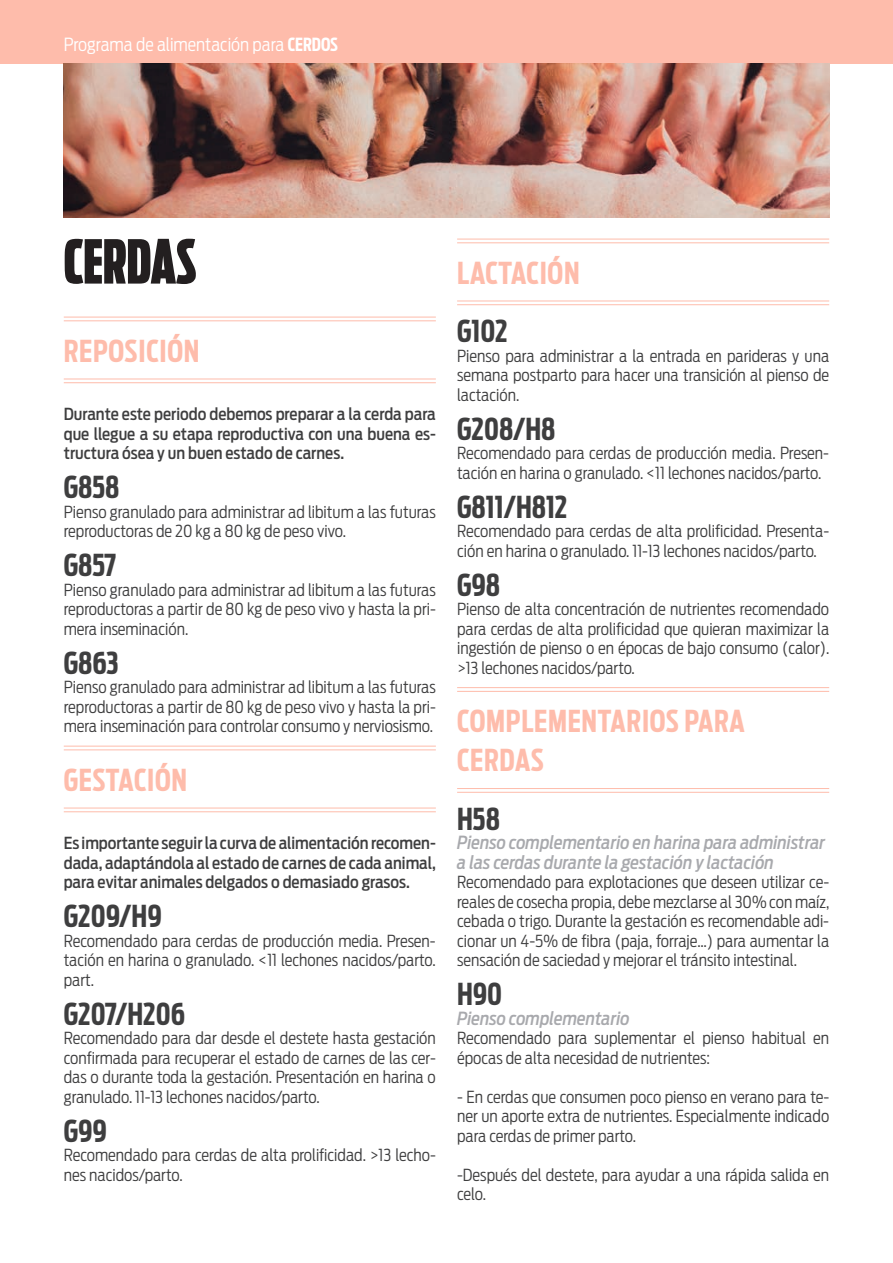
<style>
.page{position:relative;width:893px;height:1263px;background:#fff}
.page>*{position:absolute;margin:0;border:0;box-sizing:border-box;transform-origin:0 0}
.t1{font:900 60px "Ford Antenna Comp";color:#231f20}
.t2{font:700 30px "Ford Antenna Extra Cond";color:#3e3e3f}
.t3{font:700 30px/39px "Ford Antenna Extra Cond";letter-spacing:.025em;color:#febcab}
.t4{font:italic 500 18px/19.5px "Ford Antenna Cond";color:#a8a9ad}
.t5{font:300 18px "Antenna Cond";color:#fff}
.t6{font:300 16.5px/19.5px "Ford Antenna Cond";color:#3e3e3f;text-align:justify}
.t7{font:500 16.5px/19.5px "Ford Antenna Cond";color:#3e3e3f;text-align:justify}
.s1{font-family:"Antenna Extra Cond";font-weight:700}
</style>
<div class="page">
<div style="left:0;top:0;width:893px;height:64px;background:#febcab"></div>
<hr style="left:64px;top:317px;width:372px;height:1px;background:#febcab">
<hr style="left:64px;top:320px;width:372px;height:1px;background:#febcab">
<hr style="left:64px;top:379px;width:372px;height:1px;background:#febcab">
<hr style="left:64px;top:382px;width:372px;height:1px;background:#febcab">
<hr style="left:64px;top:746px;width:372px;height:1px;background:#febcab">
<hr style="left:64px;top:749px;width:372px;height:1px;background:#febcab">
<hr style="left:64px;top:808px;width:372px;height:1px;background:#febcab">
<hr style="left:64px;top:811px;width:372px;height:1px;background:#febcab">
<img style="left:64px;top:64px;width:765px;height:154px">
<hr style="left:457px;top:239px;width:372px;height:1px;background:#febcab">
<hr style="left:457px;top:242px;width:372px;height:1px;background:#febcab">
<hr style="left:457px;top:301px;width:372px;height:1px;background:#febcab">
<hr style="left:457px;top:304px;width:372px;height:1px;background:#febcab">
<hr style="left:457px;top:687px;width:372px;height:1px;background:#febcab">
<hr style="left:457px;top:691px;width:372px;height:1px;background:#febcab">
<hr style="left:457px;top:788px;width:372px;height:1px;background:#febcab">
<hr style="left:457px;top:792px;width:372px;height:1px;background:#febcab">
<p class="t5" style="left:64px;top:34px;width:276px">Programa de alimentación para <span class="s1">CERDOS</span></p>
<h1 class="t1" style="left:64px;top:209px;width:135px">CERDAS</h1>
<h2 class="t3" style="left:64px;top:328px;width:137px">REPOSICIÓN</h2>
<p class="t7" style="left:64px;top:402px;width:374px">Durante este periodo debemos preparar a la cerda para que llegue a su etapa reproductiva con una buena es&shy;tructura ósea y un buen estado de carnes.</p>
<h2 class="t2" style="left:64px;top:461px;width:57px">G858</h2>
<p class="t6" style="left:64px;top:500px;width:374px">Pienso granulado para administrar ad libitum a las futuras reproductoras de 20 kg a 80 kg de peso vivo.</p>
<h2 class="t2" style="left:64px;top:539px;width:54px">G857</h2>
<p class="t6" style="left:64px;top:578px;width:374px">Pienso granulado para administrar ad libitum a las futuras reproductoras a partir de 80 kg de peso vivo y hasta la pri&shy;mera inseminación.</p>
<h2 class="t2" style="left:64px;top:636px;width:57px">G863</h2>
<p class="t6" style="left:64px;top:675px;width:374px">Pienso granulado para administrar ad libitum a las futuras reproductoras a partir de 80 kg de peso vivo y hasta la pri&shy;mera inseminación para controlar consumo y nerviosismo.</p>
<h2 class="t3" style="left:64px;top:757px;width:125px">GESTACIÓN</h2>
<p class="t7" style="left:64px;top:831px;width:374px">Es importante seguir la curva de alimentación recomen&shy;dada, adaptándola al estado de carnes de cada animal, para evitar animales delgados o demasiado grasos.</p>
<h2 class="t2" style="left:64px;top:890px;width:99px">G209/H9</h2>
<p class="t6" style="left:64px;top:929px;width:374px">Recomendado para cerdas de producción media. Presen&shy;tación en harina o granulado. &lt;11 lechones nacidos/parto. part.</p>
<h2 class="t2" style="left:64px;top:987px;width:123px">G207/H206</h2>
<p class="t6" style="left:64px;top:1026px;width:374px">Recomendado para dar desde el destete hasta gestación confirmada para recuperar el estado de carnes de las cer&shy;das o durante toda la gestación. Presentación en harina o granulado. 11-13 lechones nacidos/parto.</p>
<h2 class="t2" style="left:64px;top:1104px;width:45px">G99</h2>
<p class="t6" style="left:64px;top:1143px;width:374px">Recomendado para cerdas de alta prolificidad. &gt;13 lecho&shy;nes nacidos/parto.</p>
<h2 class="t3" style="left:457px;top:250px;width:124px">LACTACIÓN</h2>
<h2 class="t2" style="left:457px;top:305px;width:52px">G102</h2>
<p class="t6" style="left:457px;top:344px;width:374px">Pienso para administrar a la entrada en parideras y una semana postparto para hacer una transición al pienso de lactación.</p>
<h2 class="t2" style="left:457px;top:402px;width:100px">G208/H8</h2>
<p class="t6" style="left:457px;top:441px;width:374px">Recomendado para cerdas de producción media. Presen&shy;tación en harina o granulado. &lt;11 lechones nacidos/parto.</p>
<h2 class="t2" style="left:457px;top:480px;width:112px">G811/H812</h2>
<p class="t6" style="left:457px;top:519px;width:374px">Recomendado para cerdas de alta prolificidad. Presenta&shy;ción en harina o granulado. 11-13 lechones nacidos/parto.</p>
<h2 class="t2" style="left:457px;top:558px;width:45px">G98</h2>
<p class="t6" style="left:457px;top:597px;width:374px">Pienso de alta concentración de nutrientes recomendado para cerdas de alta prolificidad que quieran maximizar la ingestión de pienso o en épocas de bajo consumo (calor). &gt;13 lechones nacidos/parto.</p>
<h2 class="t3" style="left:457px;top:699px;width:289px">COMPLEMENTARIOS PARA<br>CERDAS</h2>
<h2 class="t2" style="left:457px;top:792px;width:44px">H58</h2>
<p class="t4" style="left:457px;top:831px;width:369px">Pienso complementario en harina para administrar a las cerdas durante la gestación y lactación</p>
<p class="t6" style="left:457px;top:870px;width:374px">Recomendado para explotaciones que deseen utilizar ce&shy;reales de cosecha propia, debe mezclarse al 30% con maíz, cebada o trigo. Durante la gestación es recomendable adi&shy;cionar un 4-5% de fibra (paja, forraje…) para aumentar la sensación de saciedad y mejorar el tránsito intestinal.</p>
<h2 class="t2" style="left:457px;top:968px;width:47px">H90</h2>
<p class="t4" style="left:457px;top:1006px;width:174px">Pienso complementario</p>
<p class="t6" style="left:457px;top:1026px;width:374px">Recomendado para suplementar el pienso habitual en épocas de alta necesidad de nutrientes:</p>
<p class="t6" style="left:457px;top:1085px;width:374px">- En cerdas que consumen poco pienso en verano para te&shy;ner un aporte extra de nutrientes. Especialmente indicado para cerdas de primer parto.</p>
<p class="t6" style="left:457px;top:1163px;width:374px">-Después del destete, para ayudar a una rápida salida en celo.</p>
</div>
